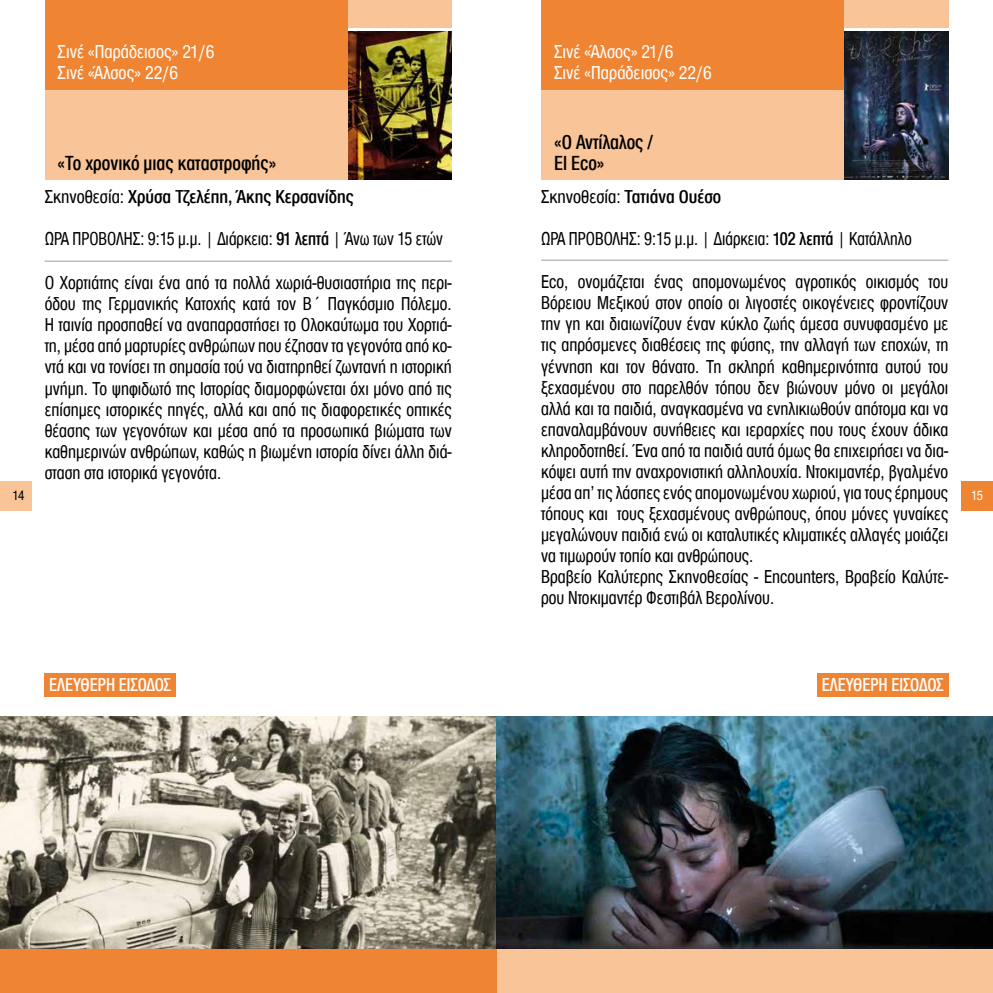
<style>
.page{position:relative;width:993px;height:993px;background:#fff}
.page>*{position:absolute;margin:0;border:0;box-sizing:border-box;transform-origin:0 0}
.t1{font:500 21px/21px "CF Helvetica Cond";color:#000;scale:.94 1}
.t2{font:19.25px/21px "CF Helvetica Cond";color:#000;text-align:justify;scale:.96 1}
.t3{font:19.25px/42px "CF Helvetica Cond";color:#000}
.t4{font:19.25px/21px "CF Helvetica Cond";color:#fff}
.t5{font:500 19.25px "CF Helvetica Cond";color:#fff;scale:.92 1}
.t6{font:14px "CF Helvetica Cond";color:#000}
.t7{font:14px "CF Helvetica Cond";color:#fff}
.s1{font-weight:500}
</style>
<div class="page">
<div style="left:0;top:481px;width:32px;height:29px;background:#f9c598"></div>
<div style="left:961px;top:481px;width:31px;height:29px;background:#ef8533"></div>
<div style="left:496px;top:945px;width:496px;height:47px;background:#f9c598"></div>
<div style="left:0;top:945px;width:496px;height:47px;background:#ef8533"></div>
<img style="left:347px;top:31px;width:104px;height:149px">
<div style="left:347px;top:0;width:104px;height:27px;background:#f9c598"></div>
<div style="left:45px;top:89px;width:302px;height:91px;background:#f9c598"></div>
<div style="left:45px;top:0;width:302px;height:89px;background:#ef8533"></div>
<img style="left:0;top:716px;width:992px;height:231px">
<img style="left:843px;top:31px;width:104px;height:149px">
<div style="left:843px;top:0;width:104px;height:27px;background:#f9c598"></div>
<div style="left:541px;top:89px;width:302px;height:91px;background:#f9c598"></div>
<div style="left:541px;top:0;width:302px;height:89px;background:#ef8533"></div>
<hr style="left:541px;top:260px;width:406px;height:1px;background:#9c9e9f">
<hr style="left:45px;top:261px;width:406px;height:1px;background:#9c9e9f">
<div style="left:45px;top:672px;width:131px;height:24px;background:#ef8533"></div>
<div style="left:817px;top:672px;width:130px;height:24px;background:#ef8533"></div>
<p class="t4" style="left:58px;top:41px;width:158px">Σινέ «Παράδεισος» 21/6<br>Σινέ «Άλσος» 22/6</p>
<p class="t1" style="left:58px;top:152px;width:234px">«Το χρονικό μιας καταστροφής»</p>
<p class="t3" style="left:45px;top:175px;width:400px">Σκηνοθεσία: <span class="s1">Χρύσα Τζελέπη, Άκης Κερσανίδης<br></span>ΩΡΑ ΠΡΟΒΟΛΗΣ: 9:15 μ.μ. | Διάρκεια: <span class="s1">91 λεπτά</span> | Άνω των 15 ετών</p>
<p class="t4" style="left:554px;top:41px;width:159px">Σινέ «Άλσος» 21/6<br>Σινέ «Παράδεισος» 22/6</p>
<p class="t1" style="left:554px;top:131px;width:107px">«Ο Αντίλαλος /<br>El Eco»</p>
<p class="t3" style="left:541px;top:175px;width:372px">Σκηνοθεσία: <span class="s1">Τατιάνα Ουέσο<br></span>ΩΡΑ ΠΡΟΒΟΛΗΣ: 9:15 μ.μ. | Διάρκεια: <span class="s1">102 λεπτά</span> | Κατάλληλο</p>
<p class="t2" style="left:541px;top:271px;width:425px;text-align:left">Eco, ονομάζεται ένας απομονωμένος αγροτικός οικισμός του Βόρειου Μεξικού στον οποίο οι λιγοστές οικογένειες φροντίζουν την γη και διαιωνίζουν έναν κύκλο ζωής άμεσα συνυφασμένο με τις απρόσμενες διαθέσεις της φύσης, την αλλαγή των εποχών, τη γέννηση και τον θάνατο. Τη σκληρή καθημερινότητα αυτού του ξεχασμένου στο παρελθόν τόπου δεν βιώνουν μόνο οι μεγάλοι αλλά και τα παιδιά, αναγκασμένα να ενηλικιωθούν απότομα και να επαναλαμβάνουν συνήθειες και ιεραρχίες που τους έχουν άδικα κληροδοτηθεί. Ένα από τα παιδιά αυτά όμως θα επιχειρήσει να δια&shy;κόψει αυτή την αναχρονιστική αλληλουχία. Ντοκιμαντέρ, βγαλμένο μέσα απ’ τις λάσπες ενός απομονωμένου χωριού, για τους έρημους τόπους και τους ξεχασμένους ανθρώπους, όπου μόνες γυναίκες μεγαλώνουν παιδιά ενώ οι καταλυτικές κλιματικές αλλαγές μοιάζει να τιμωρούν τοπίο και ανθρώπους.<br>Βραβείο Καλύτερης Σκηνοθεσίας - Encounters, Βραβείο Καλύτε&shy;ρου Ντοκιμαντέρ Φεστιβάλ Βερολίνου.</p>
<p class="t2" style="left:45px;top:272px;width:425px">Ο Χορτιάτης είναι ένα από τα πολλά χωριά-θυσιαστήρια της περι&shy;όδου της Γερμανικής Κατοχής κατά τον B΄ Παγκόσμιο Πόλεμο.<br>Η ταινία προσπαθεί να αναπαραστήσει το Ολοκαύτωμα του Χορτιά&shy;τη, μέσα από μαρτυρίες ανθρώπων που έζησαν τα γεγονότα από κο&shy;ντά και να τονίσει τη σημασία τού να διατηρηθεί ζωντανή η ιστορική μνήμη. Το ψηφιδωτό της Ιστορίας διαμορφώνεται όχι μόνο από τις επίσημες ιστορικές πηγές, αλλά και από τις διαφορετικές οπτικές θέασης των γεγονότων και μέσα από τα προσωπικά βιώματα των καθημερινών ανθρώπων, καθώς η βιωμένη ιστορία δίνει άλλη διά&shy;σταση στα ιστορικά γεγονότα.</p>
<p class="t6" style="left:12px;top:488px;width:13px">14</p>
<p class="t7" style="left:970px;top:487px;width:13px">15</p>
<p class="t5" style="left:49px;top:674px;width:134px">ΕΛΕΥΘΕΡΗ ΕΙΣΟΔΟΣ</p>
<p class="t5" style="left:821px;top:674px;width:134px">ΕΛΕΥΘΕΡΗ ΕΙΣΟΔΟΣ</p>
</div>
